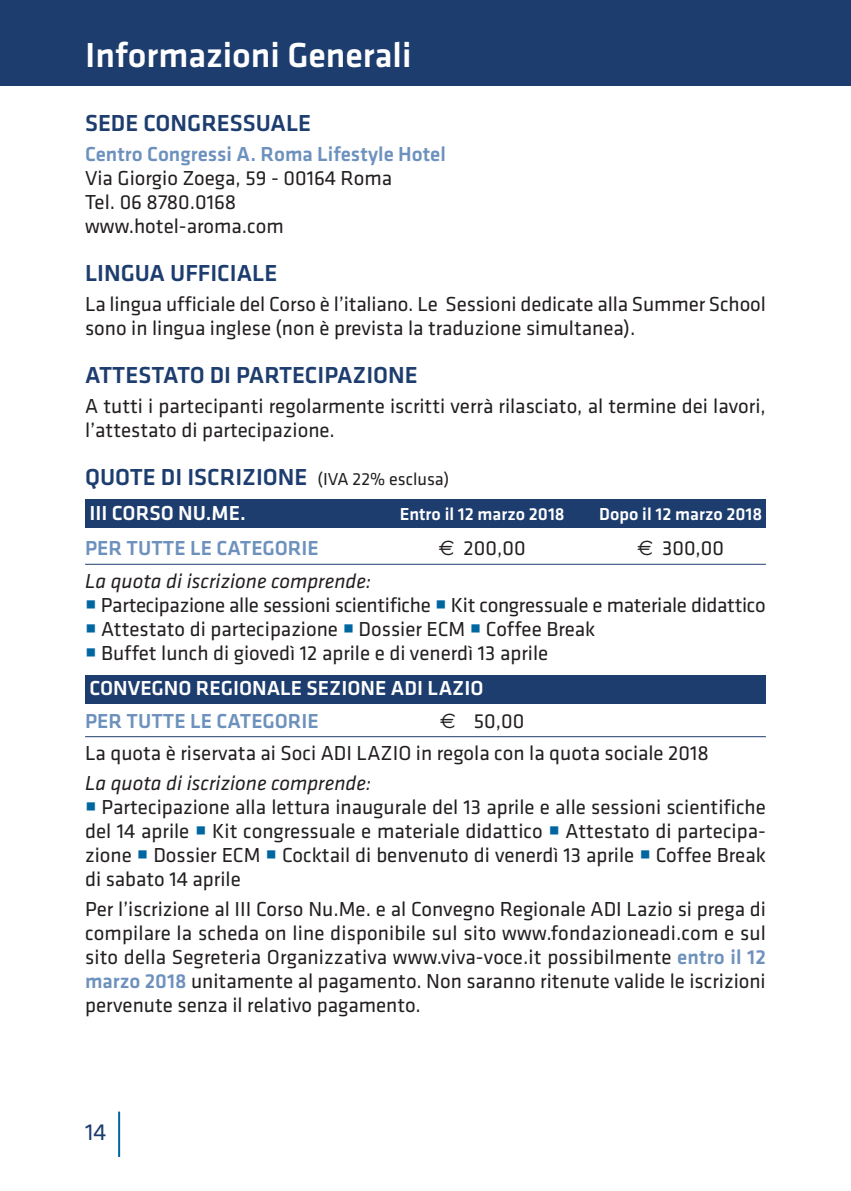
<style>
.page{position:relative;width:851px;height:1191px;background:#fff}
.page>*{position:absolute;margin:0;border:0;box-sizing:border-box;transform-origin:0 0}
.t1{font:500 36px "Klavika";color:#fff}
.t2{font:500 24px "Klavika";color:#1d3d6f}
.t3{font:24px "Klavika";color:#1d3d6f}
.t4{font:21px/24px "Klavika";color:#231f20}
.t5{font:500 21px "Klavika";color:#6d91bd}
.t6{font:italic 21px "Klavika";color:#231f20}
.t7{font:500 21px "Klavika";color:#fff}
.t8{font:500 18px "Klavika";color:#fff}
.s1{font-weight:400;font-size:18px;color:#231f20}
.s2{font-family:"Euro Sans"}
.s3{font-weight:500;color:#6d91bd}
</style>
<div class="page">
<div style="left:85px;top:499px;width:680px;height:28px;background:#1d3d6f"></div>
<div style="left:85px;top:675px;width:680px;height:28px;background:#1d3d6f"></div>
<hr style="left:118px;top:1111px;width:2px;height:46px;background:#0066a0">
<hr style="left:85px;top:564px;width:680px;height:1px;background:#1d3d6f">
<hr style="left:85px;top:736px;width:680px;height:1px;background:#1d3d6f">
<div style="left:0;top:0;width:850px;height:85px;background:#1d3d6f"></div>
<h1 class="t1" style="left:85px;top:41px;width:328px">Informazioni Generali</h1>
<p class="t2" style="left:85px;top:114px;width:227px">SEDE CONGRESSUALE</p>
<p class="t5" style="left:85px;top:146px;width:362px">Centro Congressi A. Roma Lifestyle Hotel</p>
<p class="t4" style="left:85px;top:168px;width:308px">Via Giorgio Zoega, 59 - 00164 Roma<br>Tel. 06 8780.0168 www.hotel-aroma.com</p>
<p class="t2" style="left:85px;top:264px;width:194px">LINGUA UFFICIALE</p>
<p class="t4" style="left:85px;top:294px;width:682px">La lingua ufficiale del Corso è l’italiano. Le Sessioni dedicate alla Summer School sono in lingua inglese (non è prevista la traduzione simultanea).</p>
<p class="t2" style="left:85px;top:366px;width:334px">ATTESTATO DI PARTECIPAZIONE</p>
<p class="t4" style="left:85px;top:396px;width:682px">A tutti i partecipanti regolarmente iscritti verrà rilasciato, al termine dei lavori, l’attestato di partecipazione.</p>
<p class="t2" style="left:85px;top:467px;width:365px">QUOTE DI ISCRIZIONE <span class="s1">(IVA 22% esclusa)</span></p>
<p class="t7" style="left:89px;top:505px;width:158px">III CORSO NU.ME.</p>
<p class="t8" style="left:399px;top:507px;width:166px">Entro il 12 marzo 2018</p>
<p class="t8" style="left:599px;top:507px;width:164px">Dopo il 12 marzo 2018</p>
<p class="t5" style="left:85px;top:540px;width:235px">PER TUTTE LE CATEGORIE</p>
<p class="t4" style="left:439px;top:538px;width:88px"><span class="s2">€</span> 200,00</p>
<p class="t4" style="left:637px;top:538px;width:88px"><span class="s2">€</span> 300,00</p>
<p class="t6" style="left:85px;top:573px;width:288px">La quota di iscrizione comprende:</p>
<p class="t4" style="left:101px;top:595px;width:666px">Partecipazione alle sessioni scientifiche Kit congressuale e materiale didattico<br>Attestato di partecipazione Dossier ECM Coffee Break<br>Buffet lunch di giovedì 12 aprile e di venerdì 13 aprile</p>
<p class="t7" style="left:89px;top:680px;width:395px">CONVEGNO REGIONALE SEZIONE ADI LAZIO</p>
<p class="t5" style="left:85px;top:712px;width:235px">PER TUTTE LE CATEGORIE</p>
<p class="t4" style="left:85px;top:706px;width:625px;line-height:32.6px;text-indent:355px"><span class="s2">€</span> 50,00<br>La quota è riservata ai Soci ADI LAZIO in regola con la quota sociale 2018</p>
<p class="t6" style="left:85px;top:775px;width:288px">La quota di iscrizione comprende:</p>
<p class="t4" style="left:85px;top:797px;width:682px;text-align:justify;text-indent:16px">Partecipazione alla lettura inaugurale del 13 aprile e alle sessioni scientifiche del 14 aprile Kit congressuale e materiale didattico Attestato di partecipa&shy;zione Dossier ECM Cocktail di benvenuto di venerdì 13 aprile Coffee Break di sabato 14 aprile</p>
<p class="t4" style="left:85px;top:898px;width:682px;text-align:justify">Per l’iscrizione al III Corso Nu.Me. e al Convegno Regionale ADI Lazio si prega di compilare la scheda on line disponibile sul sito www.fondazioneadi.com e sul sito della Segreteria Organizzativa www.viva-voce.it possibilmente <span class="s3">entro il 12 marzo 2018</span> unitamente al pagamento. Non saranno ritenute valide le iscrizioni pervenute senza il relativo pagamento.</p>
<p class="t3" style="left:85px;top:1123px;width:23px">14</p>
</div>
